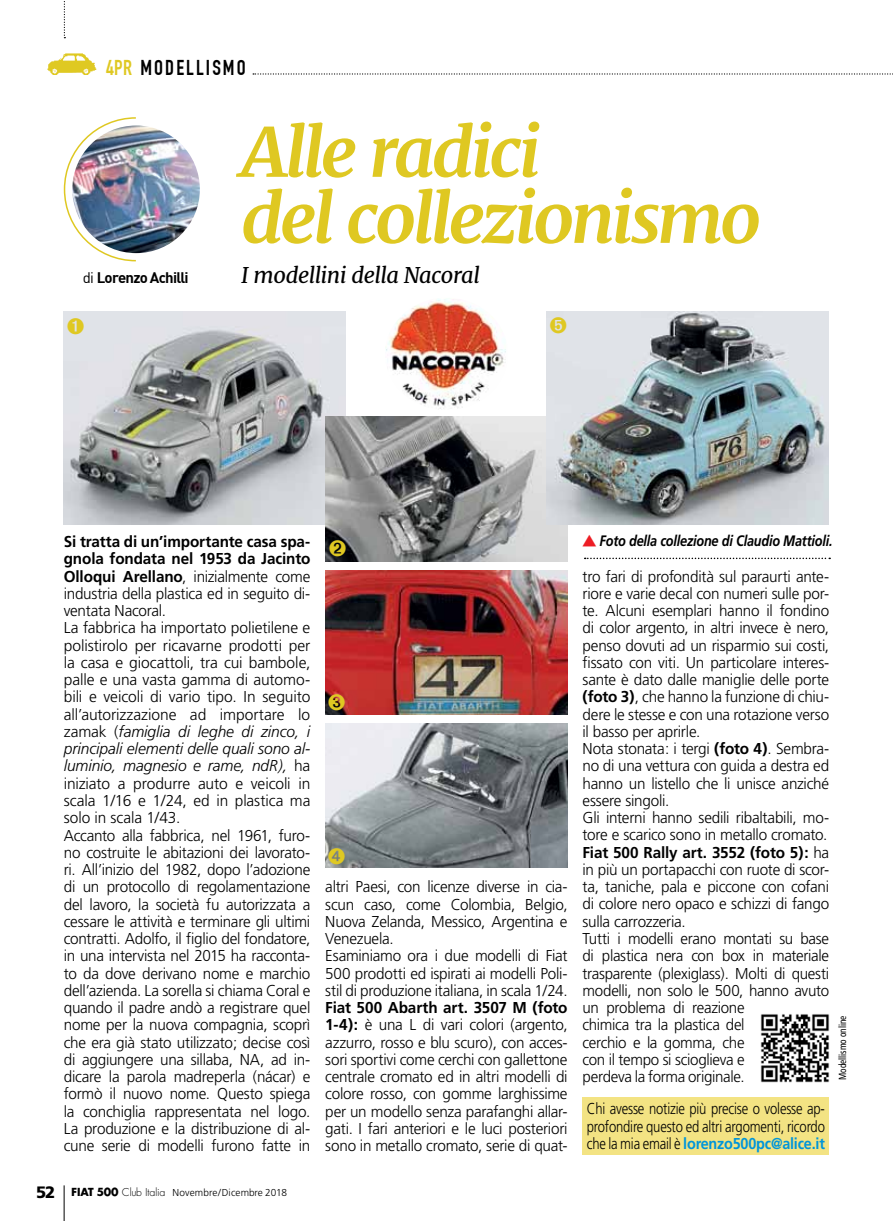
<style>
.page{position:relative;width:893px;height:1221px;background:#fff}
.page>*{position:absolute;margin:0;border:0;box-sizing:border-box;transform-origin:0 0}
.t1{font:italic 700 67.5px/66px "Merriweather";letter-spacing:-.05em;color:#dfc822;scale:1.04 1}
.t2{font:italic 21.75px "Merriweather";letter-spacing:-.025em;color:#000}
.t3{font:700 21px "DIN Condensed";color:#000}
.t4{font:300 15.75px/17.2px "Frutiger";letter-spacing:-.015em;color:#000}
.t5{font:300 15.75px/17.2px "Frutiger";letter-spacing:-.015em;color:#000;text-align:justify;scale:.83 1}
.t6{font:italic 700 15.15px "Frutiger";letter-spacing:-.015em;color:#000;scale:.85 1}
.t7{font:15px "DIN Bold";color:#000}
.t8{font:condensed 10.35px "Frutiger";color:#000;scale:.9 1}
.t9{font:300 10.05px "Frutiger";letter-spacing:.01em;color:#000}
.s1{color:#dfc822}
.s2{font-family:"DIN"}
.s3{font-weight:700}
.s4{font-style:italic}
.s5{font-weight:900;font-size:16.5px}
.s6{font-family:"Futura";font-weight:700;font-size:10.8px}
.s7{font-family:"Futura";font-size:10.8px}
.s8{font-weight:700;color:#0095da}
</style>
<div class="page">
<img style="left:64px;top:311px;width:281px;height:213px">
<svg style="left:63px;top:117px;width:74px;height:145px"></svg>
<img style="left:72px;top:125px;width:128px;height:128px;border-radius:64px">
<svg style="left:253px;top:73px;width:640px;height:2px"></svg>
<svg style="left:64px;top:1px;width:1px;height:37px"></svg>
<img style="left:47px;top:53px;width:49px;height:22px">
<div style="left:583px;top:1096px;width:246px;height:58px;background:#f3e383"></div>
<img style="left:760px;top:1014px;width:70px;height:69px">
<hr style="left:64px;top:1185px;width:1px;height:35px;background:#000">
<img style="left:386px;top:299px;width:120px;height:110px">
<img style="left:325px;top:417px;width:243px;height:144px">
<img style="left:325px;top:570px;width:243px;height:144px">
<img style="left:325px;top:723px;width:243px;height:144px">
<img style="left:547px;top:311px;width:282px;height:213px">
<svg style="left:585px;top:557px;width:245px;height:2px"></svg>
<svg style="left:68px;top:318px;width:16px;height:16px"></svg>
<svg style="left:330px;top:540px;width:16px;height:16px"></svg>
<svg style="left:329px;top:693px;width:16px;height:17px"></svg>
<svg style="left:329px;top:847px;width:16px;height:17px"></svg>
<svg style="left:550px;top:317px;width:16px;height:16px"></svg>
<h3 class="t3" style="left:106px;top:55px;width:45px"><span class="s1">4pr</span> MODELLI</h3>
<h3 class="t3" style="left:212px;top:55px;width:23px">SMO</h3>
<h1 class="t1" style="left:241px;top:117px;width:502px">Alle radici<br>del collezionismo</h1>
<p class="t7" style="left:83px;top:268px;width:107px"><span class="s2">di</span> Lorenzo Achilli</p>
<h2 class="t2" style="left:241px;top:260px;width:240px">I modellini della Nacoral</h2>
<p class="t4" style="left:64px;top:533px;width:248px"><span class="s3">Si tratta di un’importante casa spa&shy;gnola fondata nel 1953 da Jacinto Olloqui Arellano</span>, inizialmente come industria della plastica ed in seguito di&shy;ventata Nacoral.<br>La fabbrica ha importato polietilene e polistirolo per ricavarne prodotti per la casa e giocattoli, tra cui bambole, palle e una vasta gamma di automo&shy;bili e veicoli di vario tipo. In seguito all’autorizzazione ad importare lo zamak (<span class="s4">famiglia di leghe di zinco, i principali elementi delle quali sono al&shy;luminio, magnesio e rame, ndR),</span> ha iniziato a produrre auto e veicoli in scala 1/16 e 1/24, ed in plastica ma solo in scala 1/43.<br>Accanto alla fabbrica, nel 1961, furo&shy;no costruite le abitazioni dei lavorato&shy;ri. All’inizio del 1982, dopo l’adozione di un protocollo di regolamentazione del lavoro, la società fu autorizzata a cessare le attività e terminare gli ultimi contratti. Adolfo, il figlio del fondatore, in una intervista nel 2015 ha racconta&shy;to da dove derivano nome e marchio dell’azienda. La sorella si chiama Coral e quando il padre andò a registrare quel nome per la nuova compagnia, scoprì che era già stato utilizzato; decise così di aggiungere una sillaba, NA, ad in&shy;dicare la parola madreperla (nácar) e formò il nuovo nome. Questo spiega la conchiglia rappresentata nel logo.<br>La produzione e la distribuzione di al&shy;cune serie di modelli furono fatte in</p>
<p class="t9" style="left:36px;top:1186px;width:253px"><span class="s5">52</span> <span class="s6">FIAT 500</span> <span class="s7">Club Italia</span> Novembre/Dicembre 2018</p>
<p class="t4" style="left:325px;top:878px;width:244px">altri Paesi, con licenze diverse in cia&shy;scun caso, come Colombia, Belgio, Nuova Zelanda, Messico, Argentina e Venezuela.<br>Esaminiamo ora i due modelli di Fiat 500 prodotti ed ispirati ai modelli Poli&shy;stil di produzione italiana, in scala 1/24.</p>
<p class="t4" style="left:325px;top:999px;width:244px;text-align:justify"><span class="s3">Fiat 500 Abarth art. 3507 M (foto 1-4):</span> è una L di vari colori (argento, azzurro, rosso e blu scuro), con acces&shy;sori sportivi come cerchi con gallettone centrale cromato ed in altri modelli di colore rosso, con gomme larghissime per un modello senza parafanghi allar&shy;gati. I fari anteriori e le luci posteriori sono in metallo cromato, serie di quat-</p>
<p class="t6" style="left:600px;top:531px;width:276px">Foto della collezione di Claudio Mattioli.</p>
<p class="t4" style="left:583px;top:567px;width:248px">tro fari di profondità sul paraurti ante&shy;riore e varie decal con numeri sulle por&shy;te. Alcuni esemplari hanno il fondino di color argento, in altri invece è nero, penso dovuti ad un risparmio sui costi, fissato con viti. Un particolare interes&shy;sante è dato dalle maniglie delle porte <span class="s3">(foto 3)</span>, che hanno la funzione di chiu&shy;dere le stesse e con una rotazione verso il basso per aprirle.<br>Nota stonata: i tergi <span class="s3">(foto 4)</span>. Sembra&shy;no di una vettura con guida a destra ed hanno un listello che li unisce anziché essere singoli.<br>Gli interni hanno sedili ribaltabili, mo&shy;tore e scarico sono in metallo cromato.<br><span class="s3">Fiat 500 Rally art. 3552 (foto 5):</span> ha in più un portapacchi con ruote di scor&shy;ta, taniche, pala e piccone con cofani di colore nero opaco e schizzi di fango sulla carrozzeria.<br>Tutti i modelli erano montati su base di plastica nera con box in materiale trasparente (plexiglass). Molti di questi modelli, non solo le 500, hanno avuto un problema di reazione<br>chimica tra la plastica del<br>cerchio e la gomma, che<br>con il tempo si scioglieva e<br>perdeva la forma originale.</p>
<p class="t5" style="left:587px;top:1100px;width:288px">Chi avesse notizie più precise o volesse ap&shy;profondire questo ed altri argomenti, ricordo che la mia email è <span class="s8">lorenzo500pc@alice.it</span></p>
<p class="t8" style="left:837px;top:1080px;width:73px;rotate:-90deg">Modellismo online</p>
</div>
